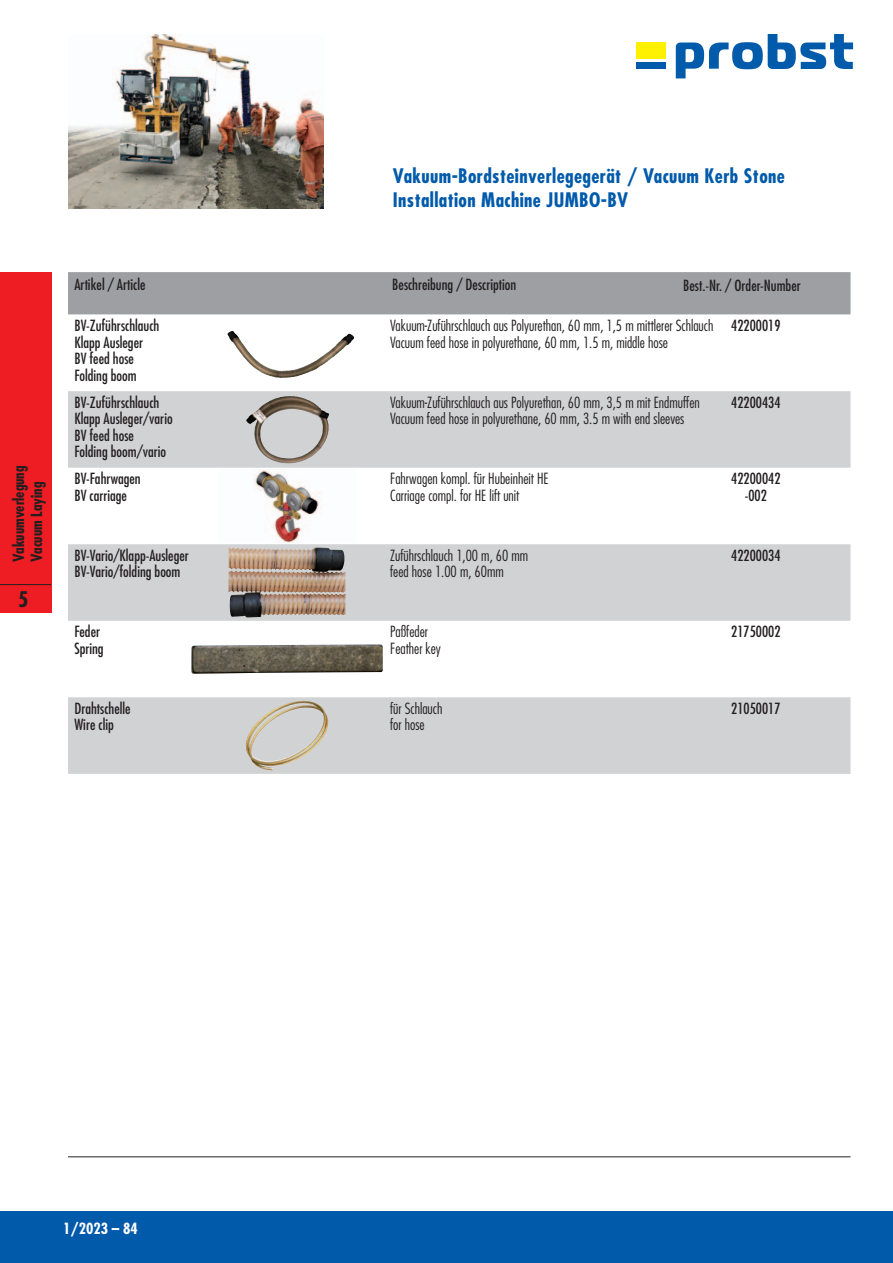
<style>
.page{position:relative;width:893px;height:1263px;background:#fff}
.page>*{position:absolute;margin:0;border:0;box-sizing:border-box;transform-origin:0 0}
.t1{font:700 condensed 21px "Futura";color:#231f20}
.t2{font:700 condensed 19.5px/24px "Futura";letter-spacing:.02em;color:#015aaa}
.t3{font:300 condensed 15px/16.5px "Futura";color:#231f20}
.t4{font:condensed 15px/16.5px "Futura";color:#231f20}
.t5{font:700 condensed 15px/18px "Futura";color:#231f20}
.t6{font:700 condensed 15px "Futura";color:#fff}
</style>
<div class="page">
<div style="left:0;top:1212px;width:893px;height:51px;background:#015aaa"></div>
<div style="left:0;top:272px;width:51px;height:340px;background:#ee1d23"></div>
<hr style="left:0;top:584px;width:51px;height:1px;background:#231f20">
<div style="left:636px;top:42px;width:30px;height:17px;background:#fff101"></div>
<svg style="left:676px;top:34px;width:177px;height:44px"></svg>
<div style="left:636px;top:62px;width:30px;height:7px;background:#015aaa"></div>
<img style="left:68px;top:34px;width:255px;height:174px">
<div style="left:68px;top:272px;width:782px;height:43px;background:#9d9fa2"></div>
<svg style="left:68px;top:391px;width:782px;height:383px;fill:#d1d2d4"></svg>
<img style="left:264px;top:400px;width:65px;height:64px">
<img style="left:219px;top:470px;width:136px;height:72px">
<img style="left:229px;top:547px;width:90px;height:46px">
<img style="left:227px;top:331px;width:88px;height:42px">
<img style="left:191px;top:644px;width:192px;height:30px">
<img style="left:246px;top:750px;width:27px;height:20px">
<hr style="left:68px;top:1157px;width:782px;height:1px;background:#231f20">
<p class="t5" style="left:11px;top:562px;width:98px;rotate:-90deg">Vakuumverlegung<br>Vacuum Laying</p>
<h1 class="t1" style="left:18px;top:590px;width:12px">5</h1>
<h2 class="t2" style="left:393px;top:166px;width:393px">Vakuum-Bordsteinverlegegerät / Vacuum Kerb Stone<br>Installation Machine JUMBO-BV</h2>
<p class="t4" style="left:74px;top:278px;width:73px">Artikel / Article</p>
<p class="t4" style="left:392px;top:278px;width:125px">Beschreibung / Description</p>
<p class="t4" style="left:74px;top:319px;width:86px">BV-Zuführschlauch<br>Klapp Ausleger<br>BV feed hose<br>Folding boom</p>
<p class="t3" style="left:390px;top:318px;width:325px">Vakuum-Zuführschlauch aus Polyurethan, 60 mm, 1,5 m mittlerer Schlauch<br>Vacuum feed hose in polyurethane, 60 mm, 1.5 m, middle hose</p>
<p class="t4" style="left:731px;top:319px;width:51px">42200019</p>
<p class="t4" style="left:74px;top:395px;width:100px">BV-Zuführschlauch<br>Klapp Ausleger/vario<br>BV feed hose<br>Folding boom/vario</p>
<p class="t3" style="left:390px;top:395px;width:311px">Vakuum-Zuführschlauch aus Polyurethan, 60 mm, 3,5 m mit Endmuffen<br>Vacuum feed hose in polyurethane, 60 mm, 3.5 m with end sleeves</p>
<p class="t4" style="left:731px;top:395px;width:51px">42200434</p>
<p class="t4" style="left:74px;top:472px;width:68px">BV-Fahrwagen<br>BV carriage</p>
<p class="t3" style="left:390px;top:471px;width:160px">Fahrwagen kompl. für Hubeinheit HE<br>Carriage compl. for HE lift unit</p>
<p class="t4" style="left:731px;top:472px;width:51px;text-align:center">42200042 -002</p>
<p class="t4" style="left:683px;top:278px;width:119px">Best.-Nr. / Order-Number</p>
<p class="t4" style="left:74px;top:548px;width:116px">BV-Vario/Klapp-Ausleger<br>BV-Vario/folding boom</p>
<p class="t3" style="left:390px;top:548px;width:140px">Zuführschlauch 1,00 m, 60 mm feed hose 1.00 m, 60mm</p>
<p class="t4" style="left:731px;top:548px;width:51px">42200034</p>
<p class="t4" style="left:74px;top:625px;width:31px">Feder<br>Spring</p>
<p class="t3" style="left:390px;top:625px;width:52px">Paßfeder<br>Feather key</p>
<p class="t4" style="left:731px;top:625px;width:51px">21750002</p>
<p class="t4" style="left:74px;top:701px;width:58px">Drahtschelle<br>Wire clip</p>
<p class="t3" style="left:390px;top:701px;width:54px">für Schlauch for hose</p>
<p class="t4" style="left:731px;top:701px;width:51px">21050017</p>
<p class="t6" style="left:63px;top:1222px;width:76px">1/2023 – 84</p>
</div>
